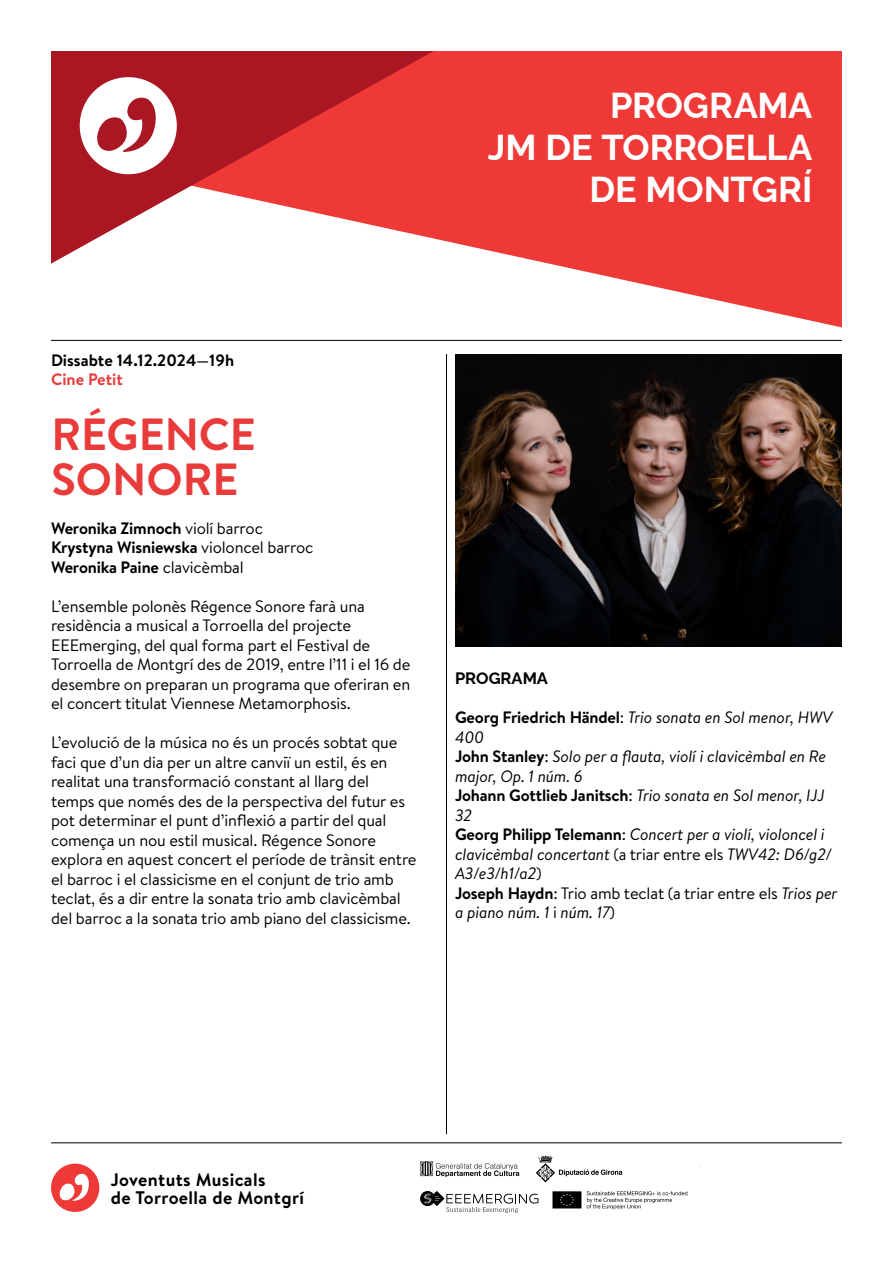
<style>
.page{position:relative;width:893px;height:1263px;background:#fff}
.page>*{position:absolute;margin:0;border:0;box-sizing:border-box;transform-origin:0 0}
.t1{font:700 45px/45px "Brandon Text";color:#e83b3a}
.t2{font:700 36px/42px "Raleway";letter-spacing:-.005em;color:#fff;text-align:right}
.t3{font:700 18.15px/18.1px "Brandon Text";letter-spacing:.02em;color:#000}
.t4{font:16.5px/19.5px "Brandon Text";letter-spacing:-.01em;color:#000}
.t5{font:italic 16.5px/19.5px "Brandon Text";letter-spacing:-.01em;color:#000}
.t6{font:700 16.5px/19.5px "Brandon Text";letter-spacing:-.01em;color:#000}
.t7{font:700 16.5px "Brandon Text";color:#e83b3a}
.t8{font:700 16.5px "Raleway";color:#000}
.s1{font-weight:400}
.s2{font-weight:700;font-style:normal}
.s3{font-style:normal}
</style>
<div class="page">
<hr style="left:51px;top:340px;width:791px;height:1px;background:#000">
<svg style="left:434px;top:51px;width:408px;height:276px;fill:#ef3937"></svg>
<svg style="left:51px;top:51px;width:383px;height:213px"></svg>
<div style="left:80px;top:77px;width:97px;height:97px;background:#fff;border-radius:50%"></div>
<svg style="left:97px;top:97px;width:59px;height:55px"></svg>
<img style="left:455px;top:354px;width:387px;height:293px">
<svg style="left:51px;top:1163px;width:48px;height:49px"></svg>
<hr style="left:51px;top:1142px;width:791px;height:1px;background:#000">
<hr style="left:446px;top:354px;width:1px;height:780px;background:#000">
<svg style="left:420px;top:1155px;width:268px;height:58px"></svg>
<h2 class="t2" style="left:488px;top:81px;width:326px">PROGRAMA<br>JM DE TORROELLA<br>DE MONTGRÍ</h2>
<p class="t6" style="left:51px;top:350px;width:185px">Dissabte 14.12.2024—19h</p>
<p class="t7" style="left:51px;top:368px;width:73px">Cine Petit</p>
<h1 class="t1" style="left:51px;top:410px;width:206px">RÉGENCE<br>SONORE</h1>
<p class="t6" style="left:51px;top:518px;width:264px">Weronika Zimnoch <span class="s1">violí barroc<br></span>Krystyna Wisniewska <span class="s1">violoncel barroc<br></span>Weronika Paine <span class="s1">clavicèmbal</span></p>
<p class="t4" style="left:51px;top:596px;width:361px">L’ensemble polonès Régence Sonore farà una residència a musical a Torroella del projecte EEEmerging, del qual forma part el Festival de Torroella de Montgrí des de 2019, entre l’11 i el 16 de desembre on preparan un programa que oferiran en el concert titulat Viennese Metamorphosis.</p>
<p class="t4" style="left:51px;top:732px;width:367px">L’evolució de la música no és un procés sobtat que faci que d’un dia per un altre canviï un estil, és en realitat una transformació constant al llarg del temps que només des de la perspectiva del futur es pot determinar el punt d’inflexió a partir del qual comença un nou estil musical. Régence Sonore explora en aquest concert el període de trànsit entre el barroc i el classicisme en el conjunt de trio amb teclat, és a dir entre la sonata trio amb clavicèmbal del barroc a la sonata trio amb piano del classicisme.</p>
<p class="t8" style="left:455px;top:665px;width:95px">PROGRAMA</p>
<p class="t5" style="left:455px;top:707px;width:384px"><span class="s2">Georg Friedrich Händel</span><span class="s3">:</span> Trio sonata en Sol menor, HWV 400<br><span class="s2">John Stanley</span><span class="s3">:</span> Solo per a flauta, violí i clavicèmbal en Re major, Op. 1 núm. 6<br><span class="s2">Johann Gottlieb Janitsch</span><span class="s3">:</span> Trio sonata en Sol menor, IJJ 32<br><span class="s2">Georg Philipp Telemann</span><span class="s3">:</span> Concert per a violí, violoncel i clavicèmbal concertant <span class="s3">(a triar entre els</span> TWV42: D6/g2/ A3/e3/h1/a2<span class="s3">)<br></span><span class="s2">Joseph Haydn</span><span class="s3">: Trio amb teclat (a triar entre els</span> Trios per a piano núm. 1 <span class="s3">i</span> núm. 17<span class="s3">)</span></p>
<p class="t3" style="left:111px;top:1170px;width:195px">Joventuts Musicals<br>de Torroella de Montgrí</p>
</div>
